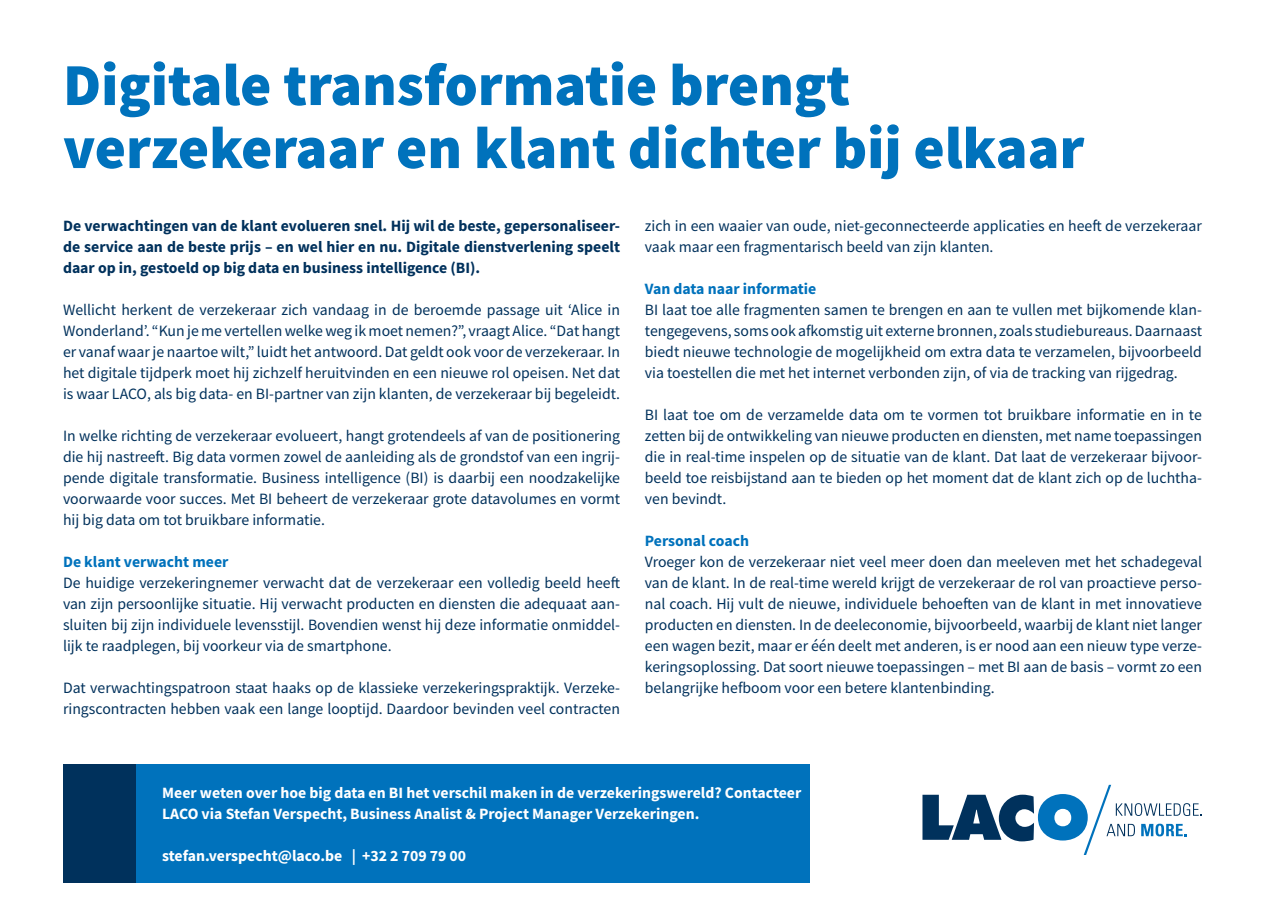
<style>
.page{position:relative;width:1265px;height:918px;background:#fff}
.page>*{position:absolute;margin:0;border:0;box-sizing:border-box;transform-origin:0 0}
.t1{font:900 59.5px/63px "Source Sans Pro";color:#0072bc}
.t2{font:15.75px/21px "Source Sans Pro";color:#00315c;text-align:justify}
.t3{font:700 15.75px/21px "Source Sans Pro";color:#00315c;text-align:justify}
.t4{font:700 15.75px/21px "Source Sans Pro";color:#fff}
.t5{font:700 15.75px "Source Sans Pro";color:#0072bc}
</style>
<div class="page">
<div style="left:136px;top:764px;width:673px;height:119px;background:#0072bc"></div>
<div style="left:63px;top:764px;width:73px;height:119px;background:#00315c"></div>
<svg style="left:922px;top:785px;width:280px;height:70px"></svg>
<h1 class="t1" style="left:63px;top:53px;width:1023px">Digitale transformatie brengt verzekeraar en klant dichter bij elkaar</h1>
<p class="t3" style="left:63px;top:215px;width:559px">De verwachtingen van de klant evolueren snel. Hij wil de beste, gepersonaliseer&shy;de service aan de beste prijs – en wel hier en nu. Digitale dienstverlening speelt daar op in, gestoeld op big data en business intelligence (BI).</p>
<p class="t2" style="left:63px;top:299px;width:559px">Wellicht herkent de verzekeraar zich vandaag in de beroemde passage uit ‘Alice in Wonderland’. “Kun je me vertellen welke weg ik moet nemen?”, vraagt Alice. “Dat hangt er vanaf waar je naartoe wilt,” luidt het antwoord. Dat geldt ook voor de verzekeraar. In het digitale tijdperk moet hij zichzelf heruitvinden en een nieuwe rol opeisen. Net dat is waar LACO, als big data- en BI-partner van zijn klanten, de verzekeraar bij begeleidt.</p>
<p class="t2" style="left:63px;top:425px;width:559px">In welke richting de verzekeraar evolueert, hangt grotendeels af van de positionering die hij nastreeft. Big data vormen zowel de aanleiding als de grondstof van een ingrij&shy;pende digitale transformatie. Business intelligence (BI) is daarbij een noodzakelijke voorwaarde voor succes. Met BI beheert de verzekeraar grote datavolumes en vormt hij big data om tot bruikbare informatie.</p>
<p class="t5" style="left:63px;top:551px;width:167px">De klant verwacht meer</p>
<p class="t2" style="left:63px;top:572px;width:559px">De huidige verzekeringnemer verwacht dat de verzekeraar een volledig beeld heeft van zijn persoonlijke situatie. Hij verwacht producten en diensten die adequaat aan&shy;sluiten bij zijn individuele levensstijl. Bovendien wenst hij deze informatie onmiddel&shy;lijk te raadplegen, bij voorkeur via de smartphone.</p>
<p class="t2" style="left:63px;top:677px;width:559px">Dat verwachtingspatroon staat haaks op de klassieke verzekeringspraktijk. Verzeke&shy;ringscontracten hebben vaak een lange looptijd. Daardoor bevinden veel contracten</p>
<p class="t2" style="left:645px;top:215px;width:559px">zich in een waaier van oude, niet-geconnecteerde applicaties en heeft de verzekeraar vaak maar een fragmentarisch beeld van zijn klanten.</p>
<p class="t5" style="left:645px;top:278px;width:173px">Van data naar informatie</p>
<p class="t2" style="left:645px;top:299px;width:559px">BI laat toe alle fragmenten samen te brengen en aan te vullen met bijkomende klan&shy;tengegevens, soms ook afkomstig uit externe bronnen, zoals studiebureaus. Daarnaast biedt nieuwe technologie de mogelijkheid om extra data te verzamelen, bijvoorbeeld via toestellen die met het internet verbonden zijn, of via de tracking van rijgedrag.</p>
<p class="t2" style="left:645px;top:404px;width:559px">BI laat toe om de verzamelde data om te vormen tot bruikbare informatie en in te zetten bij de ontwikkeling van nieuwe producten en diensten, met name toepassingen die in real-time inspelen op de situatie van de klant. Dat laat de verzekeraar bijvoor&shy;beeld toe reisbijstand aan te bieden op het moment dat de klant zich op de luchtha&shy;ven bevindt.</p>
<p class="t5" style="left:645px;top:530px;width:106px">Personal coach</p>
<p class="t2" style="left:645px;top:551px;width:559px">Vroeger kon de verzekeraar niet veel meer doen dan meeleven met het schadegeval van de klant. In de real-time wereld krijgt de verzekeraar de rol van proactieve perso&shy;nal coach. Hij vult de nieuwe, individuele behoeften van de klant in met innovatieve producten en diensten. In de deeleconomie, bijvoorbeeld, waarbij de klant niet langer een wagen bezit, maar er één deelt met anderen, is er nood aan een nieuw type verze&shy;keringsoplossing. Dat soort nieuwe toepassingen – met BI aan de basis – vormt zo een belangrijke hefboom voor een betere klantenbinding.</p>
<p class="t4" style="left:162px;top:782px;width:641px">Meer weten over hoe big data en BI het verschil maken in de verzekeringswereld? Contacteer<br>LACO via Stefan Verspecht, Business Analist &amp; Project Manager Verzekeringen.</p>
<p class="t4" style="left:162px;top:845px;width:306px">stefan.verspecht@laco.be | +32 2 709 79 00</p>
</div>
